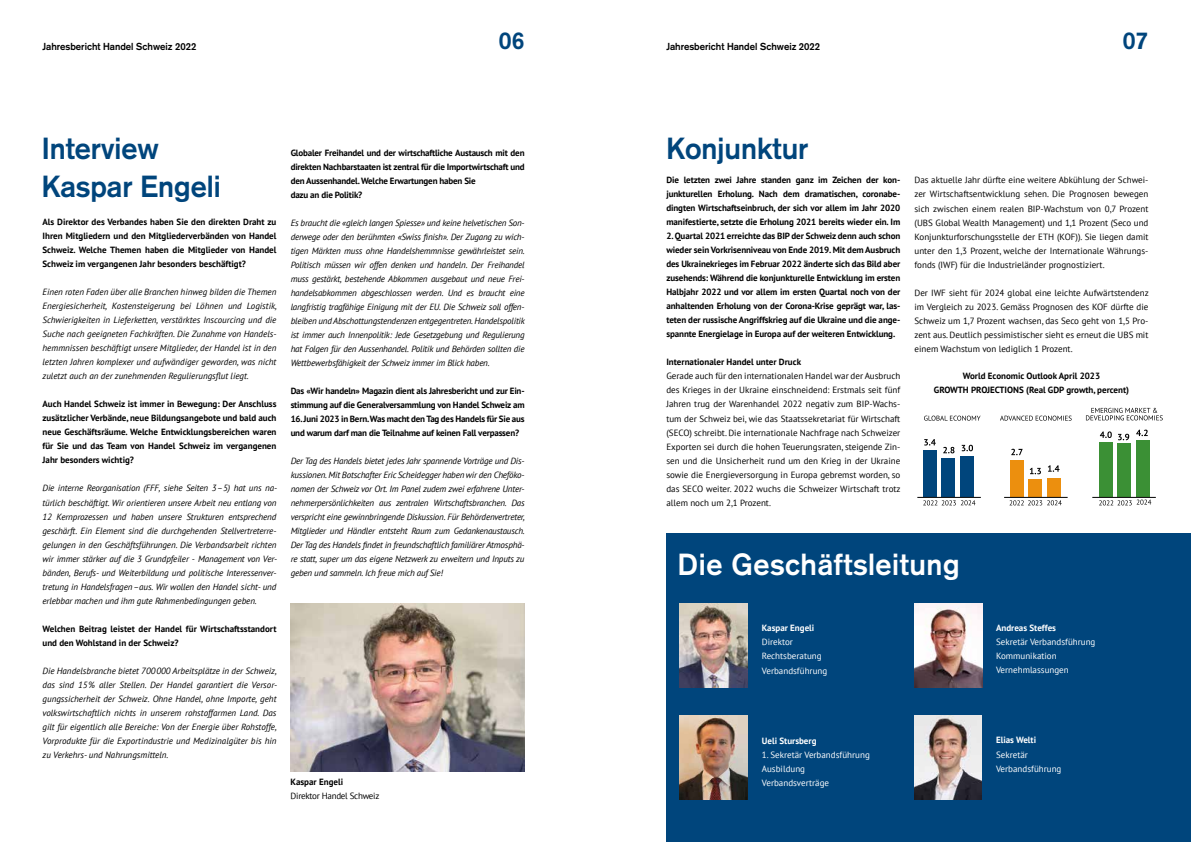
<style>
.page{position:relative;width:1191px;height:842px;background:#fff}
.page>*{position:absolute;margin:0;border:0;box-sizing:border-box;transform-origin:0 0}
.t1{font:700 30px/38px "Akzidenz Grotesk";color:#00457c;scale:.96 1}
.t2{font:700 30px "Akzidenz Grotesk";letter-spacing:.02em;color:#fff;scale:.96 1}
.t3{font:700 24px "Akzidenz Grotesk";color:#00457c;scale:.96 1}
.t4{font:700 10px "Akzidenz Grotesk";color:#000;scale:.96 1}
.t5{font:italic 9px/14px "PT Sans";letter-spacing:-.01em;color:#000;text-align:justify}
.t6{font:700 9px/14px "PT Sans";letter-spacing:-.015em;color:#000;text-align:justify}
.t7{font:9px/14px "PT Sans";color:#000;text-align:justify}
.t8{font:9px/14px "PT Sans";color:#fff}
.t9{font:700 9px "PT Sans";color:#fff}
.t10{font:9px "PT Sans";letter-spacing:-.03em;color:#000}
</style>
<div class="page">
<div style="left:666px;top:533px;width:525px;height:309px;background:#00457c"></div>
<img style="left:291px;top:603px;width:233px;height:169px">
<img style="left:680px;top:603px;width:67px;height:84px">
<img style="left:680px;top:715px;width:67px;height:84px">
<img style="left:914px;top:603px;width:68px;height:84px">
<img style="left:914px;top:715px;width:67px;height:84px">
<div style="left:923px;top:450px;width:13px;height:47px;background:#00457c"></div>
<div style="left:941px;top:459px;width:14px;height:38px;background:#00457c"></div>
<div style="left:960px;top:456px;width:14px;height:41px;background:#00457c"></div>
<div style="left:1010px;top:460px;width:13px;height:37px;background:#ec8f0e"></div>
<div style="left:1028px;top:479px;width:14px;height:18px;background:#ec8f0e"></div>
<div style="left:1047px;top:478px;width:13px;height:19px;background:#ec8f0e"></div>
<div style="left:1099px;top:443px;width:13px;height:54px;background:#3b9035"></div>
<div style="left:1117px;top:444px;width:13px;height:53px;background:#3b9035"></div>
<div style="left:1136px;top:440px;width:13px;height:57px;background:#3b9035"></div>
<hr style="left:917px;top:497px;width:64px;height:1px;background:#000">
<hr style="left:1004px;top:497px;width:63px;height:1px;background:#000">
<hr style="left:1092px;top:497px;width:63px;height:1px;background:#000">
<svg style="left:924px;top:416px;width:56px;height:5px"></svg>
<svg style="left:1000px;top:416px;width:71px;height:5px"></svg>
<svg style="left:1086px;top:408px;width:76px;height:12px"></svg>
<svg style="left:923px;top:500px;width:52px;height:5px"></svg>
<svg style="left:1009px;top:500px;width:52px;height:5px"></svg>
<svg style="left:1099px;top:500px;width:52px;height:5px"></svg>
<svg style="left:1136px;top:430px;width:11px;height:6px"></svg>
<svg style="left:1118px;top:434px;width:11px;height:6px"></svg>
<svg style="left:1099px;top:431px;width:12px;height:7px"></svg>
<svg style="left:1048px;top:465px;width:11px;height:7px"></svg>
<svg style="left:1029px;top:468px;width:12px;height:6px"></svg>
<svg style="left:1011px;top:449px;width:11px;height:6px"></svg>
<svg style="left:961px;top:445px;width:12px;height:6px"></svg>
<svg style="left:943px;top:447px;width:11px;height:6px"></svg>
<svg style="left:924px;top:439px;width:11px;height:6px"></svg>
<p class="t4" style="left:43px;top:40px;width:162px">Jahresbericht Handel Schweiz 2022</p>
<h2 class="t3" style="left:499px;top:26px;width:28px">06</h2>
<p class="t4" style="left:666px;top:40px;width:162px">Jahresbericht Handel Schweiz 2022</p>
<h2 class="t3" style="left:1122px;top:26px;width:28px">07</h2>
<h1 class="t1" style="left:42px;top:129px;width:188px">Interview<br>Kaspar Engeli</h1>
<p class="t6" style="left:43px;top:215px;width:235px">Als Direktor des Verbandes haben Sie den direkten Draht zu Ihren Mitgliedern und den Mitgliederverbänden von Handel Schweiz. Welche Themen haben die Mitglieder von Handel Schweiz im vergangenen Jahr besonders beschäftigt?</p>
<p class="t5" style="left:43px;top:285px;width:236px">Einen roten Faden über alle Branchen hinweg bilden die Themen Energiesicherheit, Kostensteigerung bei Löhnen und Logistik, Schwierigkeiten in Lieferketten, verstärktes Inscourcing und die Suche nach geeigneten Fachkräften. Die Zunahme von Handels&shy;hemmnissen beschäftigt unsere Mitglieder, der Handel ist in den letzten Jahren komplexer und aufwändiger geworden, was nicht zuletzt auch an der zunehmenden Regulierungsflut liegt.</p>
<p class="t6" style="left:43px;top:397px;width:235px">Auch Handel Schweiz ist immer in Bewegung: Der Anschluss zusätzlicher Verbände, neue Bildungsangebote und bald auch neue Geschäftsräume. Welche Entwicklungsbereichen waren für Sie und das Team von Handel Schweiz im vergangenen Jahr besonders wichtig?</p>
<p class="t5" style="left:43px;top:481px;width:236px">Die interne Reorganisation (FFF, siehe Seiten 3–5) hat uns na&shy;türlich beschäftigt. Wir orientieren unsere Arbeit neu entlang von 12 Kernprozessen und haben unsere Strukturen entsprechend geschärft. Ein Element sind die durchgehenden Stellvertreterre&shy;gelungen in den Geschäftsführungen. Die Verbandsarbeit richten wir immer stärker auf die 3 Grundpfeiler - Management von Ver&shy;bänden, Berufs- und Weiterbildung und politische Interessenver&shy;tretung in Handelsfragen–aus. Wir wollen den Handel sicht- und erlebbar machen und ihm gute Rahmenbedingungen geben.</p>
<p class="t6" style="left:43px;top:621px;width:235px">Welchen Beitrag leistet der Handel für Wirtschaftsstandort und den Wohlstand in der Schweiz?</p>
<p class="t5" style="left:43px;top:663px;width:236px">Die Handelsbranche bietet 700000 Arbeitsplätze in der Schweiz, das sind 15% aller Stellen. Der Handel garantiert die Versor&shy;gungssicherheit der Schweiz. Ohne Handel, ohne Importe, geht volkswirtschaftlich nichts in unserem rohstoffarmen Land. Das gilt für eigentlich alle Bereiche: Von der Energie über Rohstoffe, Vorprodukte für die Exportindustrie und Medizinalgüter bis hin zu Verkehrs- und Nahrungsmitteln.</p>
<p class="t6" style="left:291px;top:145px;width:235px;text-align:left">Globaler Freihandel und der wirtschaftliche Austausch mit den direkten Nachbarstaaten ist zentral für die Importwirtschaft und den Aussenhandel. Welche Erwartungen haben Sie<br>dazu an die Politik?</p>
<p class="t5" style="left:291px;top:215px;width:236px">Es braucht die «gleich langen Spiesse» und keine helvetischen Son&shy;derwege oder den berühmten «Swiss finish». Der Zugang zu wich&shy;tigen Märkten muss ohne Handelshemmnisse gewährleistet sein.<br>Politisch müssen wir offen denken und handeln. Der Freihandel muss gestärkt, bestehende Abkommen ausgebaut und neue Frei&shy;handelsabkommen abgeschlossen werden. Und es braucht eine langfristig tragfähige Einigung mit der EU. Die Schweiz soll offen&shy;bleiben und Abschottungstendenzen entgegentreten. Handelspolitik ist immer auch Innenpolitik: Jede Gesetzgebung und Regulierung hat Folgen für den Aussenhandel. Politik und Behörden sollten die Wettbewerbsfähigkeit der Schweiz immer im Blick haben.</p>
<p class="t6" style="left:291px;top:383px;width:235px">Das «Wir handeln» Magazin dient als Jahresbericht und zur Ein&shy;stimmung auf die Generalversammlung von Handel Schweiz am</p>
<p class="t6" style="left:291px;top:411px;width:235px">16. Juni 2023 in Bern. Was macht den Tag des Handels für Sie aus und warum darf man die Teilnahme auf keinen Fall verpassen?</p>
<p class="t5" style="left:291px;top:453px;width:236px">Der Tag des Handels bietet jedes Jahr spannende Vorträge und Dis&shy;kussionen. Mit Botschafter Eric Scheidegger haben wir den Cheföko&shy;nomen der Schweiz vor Ort. Im Panel zudem zwei erfahrene Unter&shy;nehmerpersönlichkeiten aus zentralen Wirtschaftsbranchen. Das verspricht eine gewinnbringende Diskussion. Für Behördenvertreter, Mitglieder und Händler entsteht Raum zum Gedankenaustausch.<br>Der Tag des Handels findet in freundschaftlich familiärer Atmosphä&shy;re statt, super um das eigene Netzwerk zu erweitern und Inputs zu geben und sammeln. Ich freue mich auf Sie!</p>
<p class="t6" style="left:291px;top:775px;width:54px">Kaspar Engeli</p>
<p class="t10" style="left:291px;top:790px;width:90px">Direktor Handel Schweiz</p>
<h1 class="t1" style="left:666px;top:129px;width:149px">Konjunktur</h1>
<p class="t6" style="left:666px;top:173px;width:235px">Die letzten zwei Jahre standen ganz im Zeichen der kon&shy;junkturellen Erholung. Nach dem dramatischen, coronabe&shy;dingten Wirtschaftseinbruch, der sich vor allem im Jahr 2020 manifestierte, setzte die Erholung 2021 bereits wieder ein. Im</p>
<p class="t6" style="left:666px;top:229px;width:235px">2. Quartal 2021 erreichte das BIP der Schweiz denn auch schon wieder sein Vorkrisenniveau von Ende 2019. Mit dem Ausbruch des Ukrainekrieges im Februar 2022 änderte sich das Bild aber zusehends: Während die konjunkturelle Entwicklung im ersten Halbjahr 2022 und vor allem im ersten Quartal noch von der anhaltenden Erholung von der Corona-Krise geprägt war, las&shy;teten der russische Angriffskrieg auf die Ukraine und die ange&shy;spannte Energielage in Europa auf der weiteren Entwicklung.</p>
<p class="t6" style="left:666px;top:355px;width:136px">Internationaler Handel unter Druck</p>
<p class="t7" style="left:666px;top:369px;width:236px">Gerade auch für den internationalen Handel war der Ausbruch des Krieges in der Ukraine einschneidend: Erstmals seit fünf Jahren trug der Warenhandel 2022 negativ zum BIP-Wachs&shy;tum der Schweiz bei, wie das Staatssekretariat für Wirtschaft (SECO) schreibt. Die internationale Nachfrage nach Schweizer Exporten sei durch die hohen Teuerungsraten, steigende Zin&shy;sen und die Unsicherheit rund um den Krieg in der Ukraine sowie die Energieversorgung in Europa gebremst worden, so das SECO weiter. 2022 wuchs die Schweizer Wirtschaft trotz allem noch um 2,1 Prozent.</p>
<p class="t7" style="left:914px;top:173px;width:235px">Das aktuelle Jahr dürfte eine weitere Abkühlung der Schwei&shy;zer Wirtschaftsentwicklung sehen. Die Prognosen bewegen sich zwischen einem realen BIP-Wachstum von 0,7 Prozent (UBS Global Wealth Management) und 1,1 Prozent (Seco und Konjunkturforschungsstelle der ETH (KOF)). Sie liegen damit unter den 1,3 Prozent, welche der Internationale Währungs&shy;fonds (IWF) für die Industrieländer prognostiziert.</p>
<p class="t7" style="left:914px;top:285px;width:236px">Der IWF sieht für 2024 global eine leichte Aufwärtstendenz im Vergleich zu 2023. Gemäss Prognosen des KOF dürfte die Schweiz um 1,7 Prozent wachsen, das Seco geht von 1,5 Pro&shy;zent aus. Deutlich pessimistischer sieht es erneut die UBS mit einem Wachstum von lediglich 1 Prozent.</p>
<p class="t6" style="left:934px;top:369px;width:197px;text-align:center">World Economic Outlook April 2023<br>GROWTH PROJECTIONS (Real GDP growth, percent)</p>
<h1 class="t2" style="left:678px;top:547px;width:295px">Die Geschäftsleitung</h1>
<p class="t9" style="left:762px;top:622px;width:54px">Kaspar Engeli</p>
<p class="t8" style="left:762px;top:635px;width:67px">Direktor<br>Rechtsberatung<br>Verbandsführung</p>
<p class="t9" style="left:762px;top:734px;width:56px">Ueli Stursberg</p>
<p class="t8" style="left:762px;top:747px;width:109px">1. Sekretär Verbandsführung<br>Ausbildung<br>Verbandsverträge</p>
<p class="t9" style="left:996px;top:622px;width:62px">Andreas Steffes</p>
<p class="t8" style="left:996px;top:635px;width:101px">Sekretär Verbandsführung<br>Kommunikation<br>Vernehmlassungen</p>
<p class="t9" style="left:996px;top:734px;width:42px">Elias Welti</p>
<p class="t8" style="left:996px;top:747px;width:67px">Sekretär<br>Verbandsführung</p>
</div>
